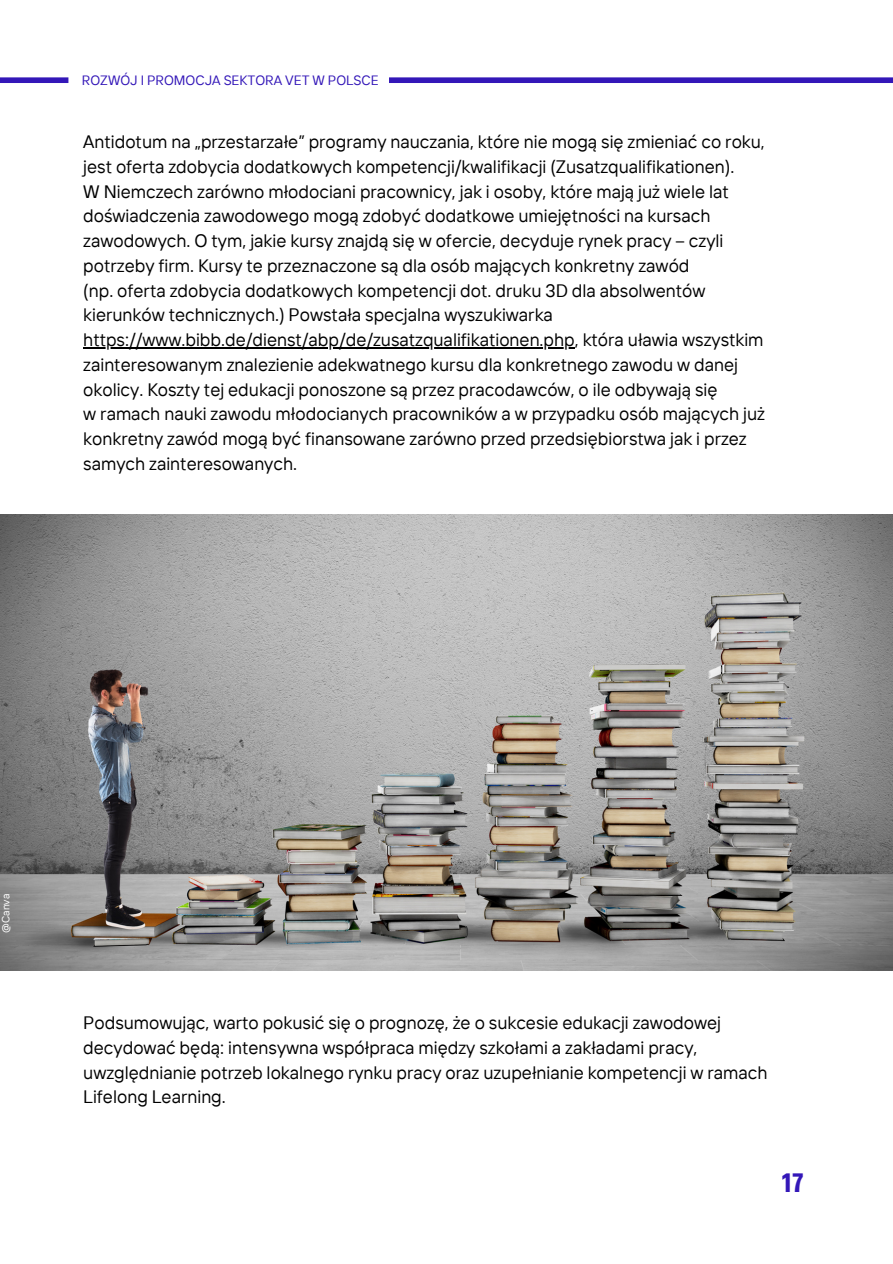
<style>
.page{position:relative;width:893px;height:1264px;background:#fff}
.page>*{position:absolute;margin:0;border:0;box-sizing:border-box;transform-origin:0 0}
.t1{font:700 27px "Decalotype";color:#3317b8}
.t2{font:18px/24.8px "TT Interphases";color:#000}
.t3{font:13.5px "TT Interphases";color:#3317b8}
.t4{font:10.5px "TT Interphases";color:#fff}
</style>
<div class="page">
<div style="left:0;top:77px;width:68px;height:6px;background:#3317b8"></div>
<div style="left:389px;top:77px;width:503px;height:6px;background:#3317b8"></div>
<img style="left:0;top:515px;width:892px;height:455px">
<hr style="left:83px;top:347px;width:491px;height:1px;background:#000">
<p class="t3" style="left:82px;top:71px;width:298px">ROZWÓJ I PROMOCJA SEKTORA VET W POLSCE</p>
<p class="t2" style="left:83px;top:129px;width:683px">Antidotum na „przestarzałe” programy nauczania, które nie mogą się zmieniać co roku, jest oferta zdobycia dodatkowych kompetencji/kwalifikacji (Zusatzqualifikationen).</p>
<p class="t2" style="left:83px;top:178px;width:647px">W Niemczech zarówno młodociani pracownicy, jak i osoby, które mają już wiele lat doświadczenia zawodowego mogą zdobyć dodatkowe umiejętności na kursach zawodowych. O tym, jakie kursy znajdą się w ofercie, decyduje rynek pracy – czyli potrzeby firm. Kursy te przeznaczone są dla osób mających konkretny zawód</p>
<p class="t2" style="left:83px;top:277px;width:681px">(np. oferta zdobycia dodatkowych kompetencji dot. druku 3D dla absolwentów kierunków technicznych.) Powstała specjalna wyszukiwarka https://www.bibb.de/dienst/abp/de/zusatzqualifikationen.php, która uławia wszystkim zainteresowanym znalezienie adekwatnego kursu dla konkretnego zawodu w danej okolicy. Koszty tej edukacji ponoszone są przez pracodawców, o ile odbywają się</p>
<p class="t2" style="left:83px;top:401px;width:683px">w ramach nauki zawodu młodocianych pracowników a w przypadku osób mających już konkretny zawód mogą być finansowane zarówno przed przedsiębiorstwa jak i przez samych zainteresowanych.</p>
<p class="t4" style="left:-1px;top:932px;width:40px;rotate:-90deg">@Canva</p>
<p class="t2" style="left:83px;top:1010px;width:685px">Podsumowując, warto pokusić się o prognozę, że o sukcesie edukacji zawodowej decydować będą: intensywna współpraca między szkołami a zakładami pracy, uwzględnianie potrzeb lokalnego rynku pracy oraz uzupełnianie kompetencji w ramach Lifelong Learning.</p>
<p class="t1" style="left:781px;top:1165px;width:24px">17</p>
</div>
